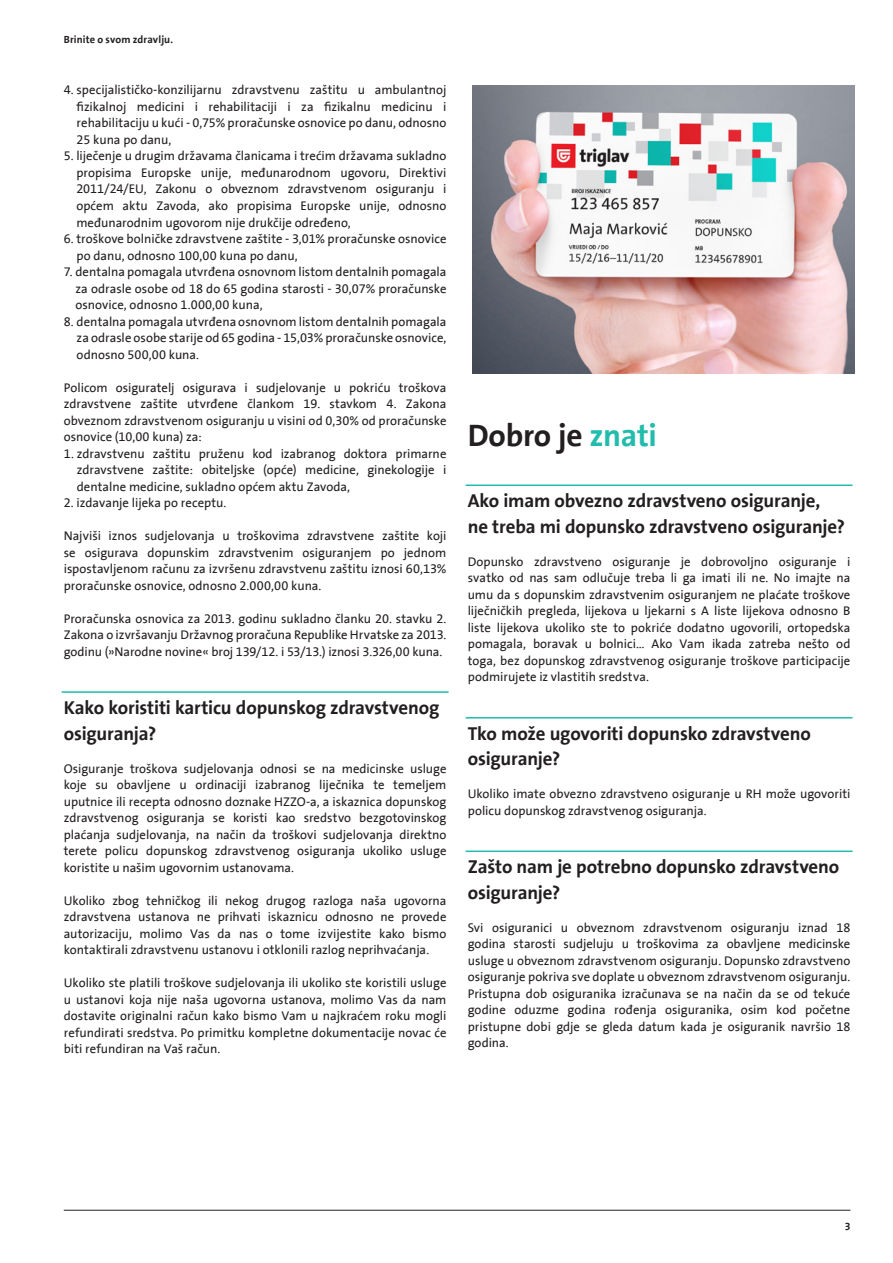
<style>
.page{position:relative;width:893px;height:1263px;background:#fff}
.page>*{position:absolute;margin:0;border:0;box-sizing:border-box;transform-origin:0 0}
.Triglav_naslov_M{font:700 31.5px "Triglav The Sans";letter-spacing:-.01em;color:#231f20}
.Triglav_mednaslov_cr{font:700 18.9px/25.5px "Triglav The Sans";letter-spacing:-.01em;color:#231f20}
.Triglav_body{font:12.75px/16.5px "Triglav The Sans";color:#231f20;text-align:justify}
.Triglav_drobni_tisk{font:700 10.5px "Triglav The Sans";letter-spacing:.01em;color:#231f20}
.s1{color:#22bcac}
</style>
<div class="page">
<hr style="left:64px;top:1210px;width:786px;height:1px;background:#231f20">
<hr style="left:62px;top:691px;width:387px;height:2px;background:#22bcac">
<img style="left:472px;top:85px;width:383px;height:289px">
<hr style="left:466px;top:484px;width:387px;height:2px;background:#22bcac">
<hr style="left:466px;top:717px;width:387px;height:1px;background:#22bcac">
<hr style="left:466px;top:850px;width:387px;height:2px;background:#22bcac">
<p class="Triglav_drobni_tisk" style="left:64px;top:33px;width:111px">Brinite o svom zdravlju.</p>
<p class="Triglav_body" style="left:77px;top:82px;width:371px;text-indent:-13px">4. specijalističko-konzilijarnu zdravstvenu zaštitu u ambulantnoj fizikalnoj medicini i rehabilitaciji i za fizikalnu medicinu i rehabilitaciju u kući - 0,75% proračunske osnovice po danu, odnosno 25 kuna po danu,</p>
<p class="Triglav_body" style="left:76px;top:148px;width:372px;text-indent:-13px">5. liječenje u drugim državama članicama i trećim državama sukladno propisima Europske unije, međunarodnom ugovoru, Direktivi 2011/24/EU, Zakonu o obveznom zdravstvenom osiguranju i općem aktu Zavoda, ako propisima Europske unije, odnosno međunarodnim ugovorom nije drukčije određeno,</p>
<p class="Triglav_body" style="left:77px;top:231px;width:371px;text-indent:-13px">6. troškove bolničke zdravstvene zaštite - 3,01% proračunske osnovice po danu, odnosno 100,00 kuna po danu,</p>
<p class="Triglav_body" style="left:75px;top:264px;width:372px;text-indent:-12px">7. dentalna pomagala utvrđena osnovnom listom dentalnih pomagala za odrasle osobe od 18 do 65 godina starosti - 30,07% proračunske osnovice, odnosno 1.000,00 kuna,</p>
<p class="Triglav_body" style="left:77px;top:313px;width:371px;text-indent:-13px">8. dentalna pomagala utvrđena osnovnom listom dentalnih pomagala za odrasle osobe starije od 65 godina - 15,03% proračunske osnovice, odnosno 500,00 kuna.</p>
<p class="Triglav_body" style="left:64px;top:379px;width:384px">Policom osiguratelj osigurava i sudjelovanje u pokriću troškova zdravstvene zaštite utvrđene člankom 19. stavkom 4. Zakona obveznom zdravstvenom osiguranju u visini od 0,30% od proračunske osnovice (10,00 kuna) za:</p>
<p class="Triglav_body" style="left:77px;top:445px;width:371px;text-indent:-13px">1. zdravstvenu zaštitu pruženu kod izabranog doktora primarne zdravstvene zaštite: obiteljske (opće) medicine, ginekologije i dentalne medicine, sukladno općem aktu Zavoda,</p>
<p class="Triglav_body" style="left:64px;top:495px;width:164px">2. izdavanje lijeka po receptu.</p>
<p class="Triglav_body" style="left:64px;top:528px;width:384px">Najviši iznos sudjelovanja u troškovima zdravstvene zaštite koji se osigurava dopunskim zdravstvenim osiguranjem po jednom ispostavljenom računu za izvršenu zdravstvenu zaštitu iznosi 60,13% proračunske osnovice, odnosno 2.000,00 kuna.</p>
<p class="Triglav_body" style="left:64px;top:610px;width:384px">Proračunska osnovica za 2013. godinu sukladno članku 20. stavku 2.<br>Zakona o izvršavanju Državnog proračuna Republike Hrvatske za 2013. godinu (»Narodne novine« broj 139/12. i 53/13.) iznosi 3.326,00 kuna.</p>
<p class="Triglav_mednaslov_cr" style="left:64px;top:695px;width:377px">Kako koristiti karticu dopunskog zdravstvenog osiguranja?</p>
<p class="Triglav_body" style="left:64px;top:760px;width:384px">Osiguranje troškova sudjelovanja odnosi se na medicinske usluge koje su obavljene u ordinaciji izabranog liječnika te temeljem uputnice ili recepta odnosno doznake HZZO-a, a iskaznica dopunskog zdravstvenog osiguranja se koristi kao sredstvo bezgotovinskog plaćanja sudjelovanja, na način da troškovi sudjelovanja direktno terete policu dopunskog zdravstvenog osiguranja ukoliko usluge koristite u našim ugovornim ustanovama.</p>
<p class="Triglav_body" style="left:64px;top:892px;width:384px">Ukoliko zbog tehničkog ili nekog drugog razloga naša ugovorna zdravstvena ustanova ne prihvati iskaznicu odnosno ne provede autorizaciju, molimo Vas da nas o tome izvijestite kako bismo kontaktirali zdravstvenu ustanovu i otklonili razlog neprihvaćanja.</p>
<p class="Triglav_body" style="left:64px;top:975px;width:384px">Ukoliko ste platili troškove sudjelovanja ili ukoliko ste koristili usluge u ustanovi koja nije naša ugovorna ustanova, molimo Vas da nam dostavite originalni račun kako bismo Vam u najkraćem roku mogli refundirati sredstva. Po primitku kompletne dokumentacije novac će biti refundiran na Vaš račun.</p>
<p class="Triglav_naslov_M" style="left:468px;top:418px;width:191px">Dobro je <span class="s1">znati</span></p>
<p class="Triglav_mednaslov_cr" style="left:468px;top:488px;width:379px">Ako imam obvezno zdravstveno osiguranje, ne treba mi dopunsko zdravstveno osiguranje?</p>
<p class="Triglav_body" style="left:468px;top:553px;width:384px">Dopunsko zdravstveno osiguranje je dobrovoljno osiguranje i svatko od nas sam odlučuje treba li ga imati ili ne. No imajte na umu da s dopunskim zdravstvenim osiguranjem ne plaćate troškove liječničkih pregleda, lijekova u ljekarni s A liste lijekova odnosno B liste lijekova ukoliko ste to pokriće dodatno ugovorili, ortopedska pomagala, boravak u bolnici… Ako Vam ikada zatreba nešto od toga, bez dopunskog zdravstvenog osiguranje troškove participacije podmirujete iz vlastitih sredstva.</p>
<p class="Triglav_mednaslov_cr" style="left:468px;top:721px;width:345px">Tko može ugovoriti dopunsko zdravstveno osiguranje?</p>
<p class="Triglav_body" style="left:468px;top:786px;width:384px">Ukoliko imate obvezno zdravstveno osiguranje u RH može ugovoriti policu dopunskog zdravstvenog osiguranja.</p>
<p class="Triglav_mednaslov_cr" style="left:468px;top:854px;width:373px">Zašto nam je potrebno dopunsko zdravstveno osiguranje?</p>
<p class="Triglav_body" style="left:468px;top:919px;width:384px">Svi osiguranici u obveznom zdravstvenom osiguranju iznad 18 godina starosti sudjeluju u troškovima za obavljene medicinske usluge u obveznom zdravstvenom osiguranju. Dopunsko zdravstveno osiguranje pokriva sve doplate u obveznom zdravstvenom osiguranju.<br>Pristupna dob osiguranika izračunava se na način da se od tekuće godine oduzme godina rođenja osiguranika, osim kod početne pristupne dobi gdje se gleda datum kada je osiguranik navršio 18 godina.</p>
<p class="Triglav_drobni_tisk" style="left:845px;top:1220px;width:7px">3</p>
</div>
